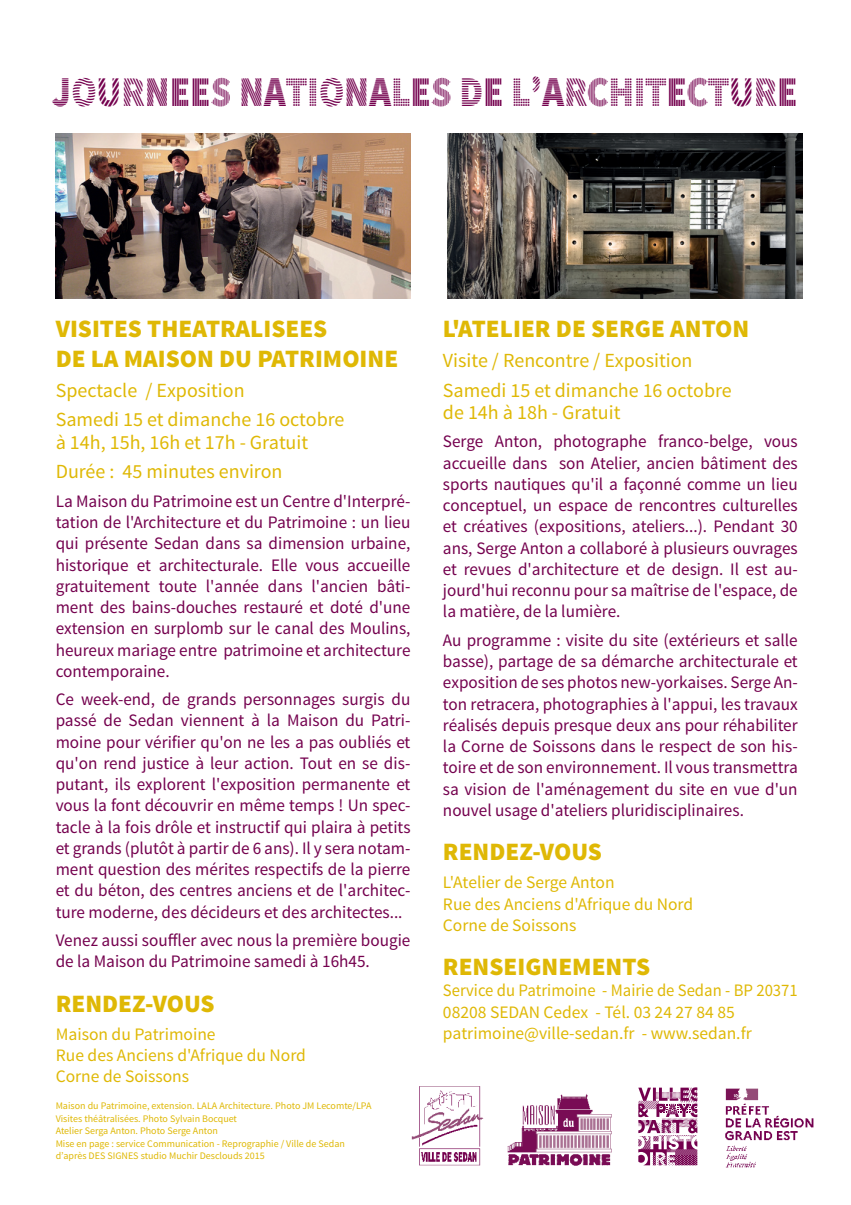
<style>
.page{position:relative;width:851px;height:1205px;background:#fff}
.page>*{position:absolute;margin:0;border:0;box-sizing:border-box;transform-origin:0 0}
.t1{font:42.5px "Source Sans Pro DISPLAY";color:#74004e;scale:.87 1}
.t2{font:900 25px/30px "Source Sans Pro";color:#dfb805}
.t3{font:20px/29.5px "Source Sans Pro";color:#dfb805}
.t4{font:17.5px/21.2px "Source Sans Pro";color:#74004e;text-align:justify}
.t5{font:17.5px/21.2px "Source Sans Pro";color:#dfb805}
.t6{font:17.5px/21.2px "Source Sans Pro";color:#dfb805;scale:.95 1}
.t7{font:10px/12.5px "Source Sans Pro";color:#dfb805}
</style>
<div class="page">
<svg style="left:638px;top:1087px;width:60px;height:79px"></svg>
<img style="left:725px;top:1088px;width:89px;height:79px">
<img style="left:411px;top:1086px;width:73px;height:80px">
<img style="left:507px;top:1094px;width:105px;height:72px">
<img style="left:56px;top:133px;width:354px;height:165px">
<img style="left:448px;top:133px;width:354px;height:165px">
<h1 class="t1" style="left:52px;top:70px;width:858px">JOURNEES NATIONALES DE L'ARCHITECTURE</h1>
<h2 class="t2" style="left:56px;top:315px;width:344px">VISITES THEATRALISEES<br>DE LA MAISON DU PATRIMOINE</h2>
<p class="t3" style="left:56px;top:376px;width:290px">Spectacle / Exposition<br>Samedi 15 et dimanche 16 octobre</p>
<p class="t3" style="left:56px;top:428px;width:254px">à 14h, 15h, 16h et 17h - Gratuit<br>Durée : 45 minutes environ</p>
<p class="t4" style="left:56px;top:491px;width:356px">La Maison du Patrimoine est un Centre d'Interpré&shy;tation de l'Architecture et du Patrimoine : un lieu qui présente Sedan dans sa dimension urbaine, historique et architecturale. Elle vous accueille gratuitement toute l'année dans l'ancien bâti&shy;ment des bains-douches restauré et doté d'une extension en surplomb sur le canal des Moulins, heureux mariage entre patrimoine et architecture contemporaine.</p>
<p class="t4" style="left:56px;top:689px;width:356px">Ce week-end, de grands personnages surgis du passé de Sedan viennent à la Maison du Patri&shy;moine pour vérifier qu'on ne les a pas oubliés et qu'on rend justice à leur action. Tout en se dis&shy;putant, ils explorent l'exposition permanente et vous la font découvrir en même temps ! Un spec&shy;tacle à la fois drôle et instructif qui plaira à petits et grands (plutôt à partir de 6 ans). Il y sera notam&shy;ment question des mérites respectifs de la pierre et du béton, des centres anciens et de l'architec&shy;ture moderne, des décideurs et des architectes...</p>
<p class="t4" style="left:56px;top:930px;width:356px">Venez aussi souffler avec nous la première bougie de la Maison du Patrimoine samedi à 16h45.</p>
<h2 class="t2" style="left:56px;top:989px;width:160px">RENDEZ-VOUS</h2>
<p class="t5" style="left:56px;top:1024px;width:252px">Maison du Patrimoine<br>Rue des Anciens d'Afrique du Nord<br>Corne de Soissons</p>
<p class="t7" style="left:56px;top:1100px;width:317px">Maison du Patrimoine, extension. LALA Architecture. Photo JM Lecomte/LPA Visites théâtralisées. Photo Sylvain Bocquet<br>Atelier Serga Anton. Photo Serge Anton<br>Mise en page : service Communication - Reprographie / Ville de Sedan d’après DES SIGNES studio Muchir Desclouds 2015</p>
<h2 class="t2" style="left:443px;top:315px;width:307px">L'ATELIER DE SERGE ANTON</h2>
<p class="t3" style="left:443px;top:346px;width:290px">Visite / Rencontre / Exposition<br>Samedi 15 et dimanche 16 octobre</p>
<p class="t3" style="left:443px;top:398px;width:179px">de 14h à 18h - Gratuit</p>
<p class="t4" style="left:443px;top:431px;width:356px">Serge Anton, photographe franco-belge, vous accueille dans son Atelier, ancien bâtiment des sports nautiques qu'il a façonné comme un lieu conceptuel, un espace de rencontres culturelles et créatives (expositions, ateliers...). Pendant 30 ans, Serge Anton a collaboré à plusieurs ouvrages et revues d'architecture et de design. Il est au&shy;jourd'hui reconnu pour sa maîtrise de l'espace, de la matière, de la lumière.</p>
<p class="t4" style="left:443px;top:630px;width:356px">Au programme : visite du site (extérieurs et salle basse), partage de sa démarche architecturale et exposition de ses photos new-yorkaises. Serge An&shy;ton retracera, photographies à l'appui, les travaux réalisés depuis presque deux ans pour réhabiliter la Corne de Soissons dans le respect de son his&shy;toire et de son environnement. Il vous transmettra sa vision de l'aménagement du site en vue d'un nouvel usage d'ateliers pluridisciplinaires.</p>
<h2 class="t2" style="left:443px;top:838px;width:160px">RENDEZ-VOUS</h2>
<p class="t5" style="left:443px;top:872px;width:252px">L'Atelier de Serge Anton<br>Rue des Anciens d'Afrique du Nord<br>Corne de Soissons</p>
<h2 class="t2" style="left:443px;top:953px;width:209px">RENSEIGNEMENTS</h2>
<p class="t6" style="left:443px;top:980px;width:375px">Service du Patrimoine - Mairie de Sedan - BP 20371<br>08208 SEDAN Cedex - Tél. 03 24 27 84 85 patrimoine@ville-sedan.fr - www.sedan.fr</p>
</div>
